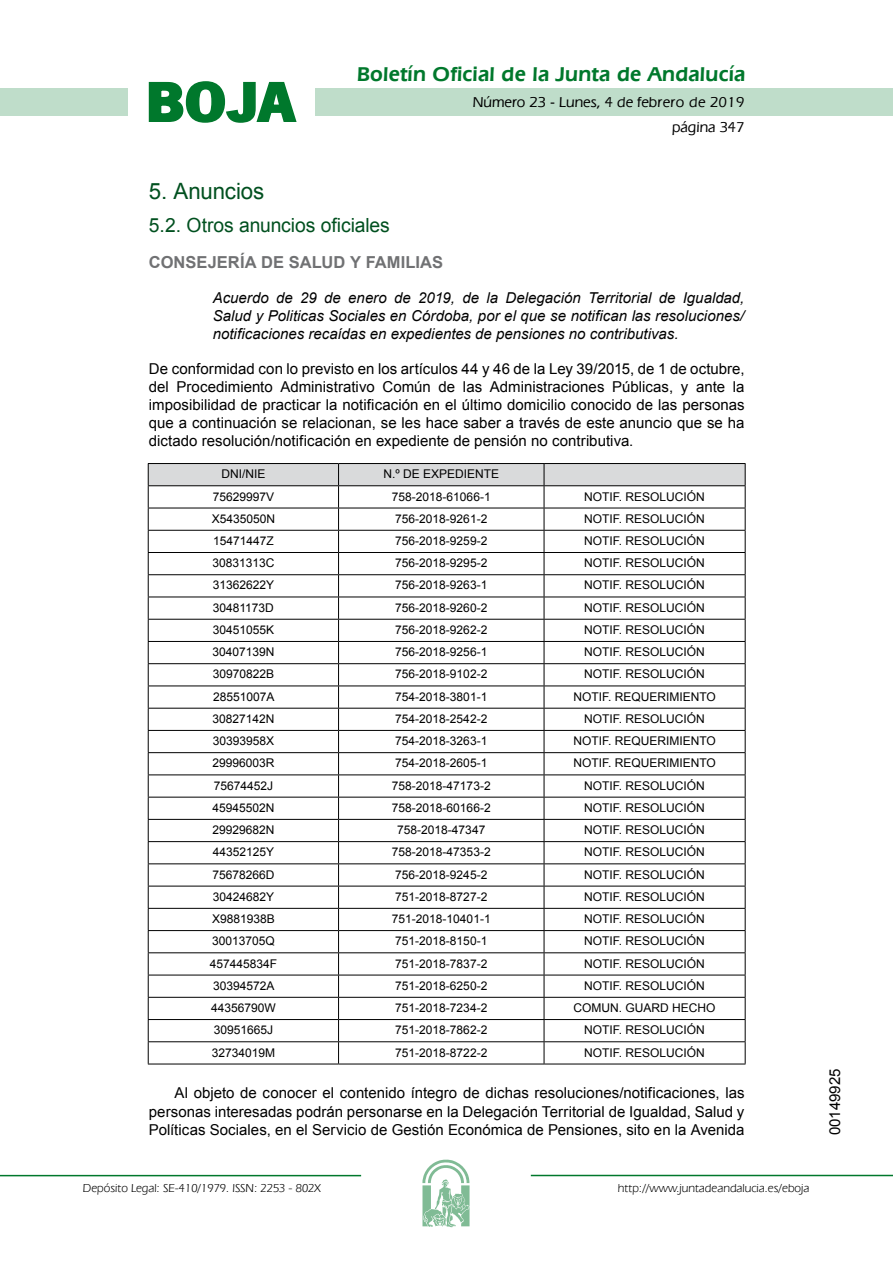
<style>
.page{position:relative;width:893px;height:1263px;background:#fff}
.page>*{position:absolute;margin:0;border:0;box-sizing:border-box;transform-origin:0 0}
.t1{font:700 57.75px "News Got T";color:#00782c;scale:1.14 1}
.t2{font:22.5px "Arial";letter-spacing:-.005em;color:#00501f}
.t3{font:600 21px "Eras IT Cby BT";letter-spacing:.01em;color:#00782c}
.t4{font:19.5px "Arial";letter-spacing:-.005em;color:#00501f}
.t5{font:700 16.5px "Arial";letter-spacing:.005em;color:#707173}
.t6{font:15px/18px "Arial";color:#000;text-align:justify}
.t7{font:italic 15px/18px "Arial";color:#000;text-align:justify}
.t8{font:500 15px/24.5px "Eras IT Cby BT";color:#000;text-align:right}
.t9{font:12px "Arial";color:#000}
.t10{font:12px "Eras IT Cby BT";color:#000}
</style>
<div class="page">
<div style="left:315px;top:88px;width:577px;height:28px;background:#bfddca"></div>
<div style="left:0;top:88px;width:128px;height:28px;background:#bfddca"></div>
<hr style="left:0;top:1175px;width:361px;height:1px;background:#00782c">
<svg style="left:422px;top:1159px;width:47px;height:68px"></svg>
<hr style="left:531px;top:1175px;width:361px;height:1px;background:#00782c">
<svg style="left:148px;top:81px;width:149px;height:42px"></svg>
<hr style="left:148px;top:463px;width:190px;height:1px;background:#000">
<hr style="left:338px;top:463px;width:206px;height:1px;background:#000">
<hr style="left:544px;top:463px;width:201px;height:1px;background:#000">
<svg style="left:148px;top:464px;width:597px;height:600px"></svg>
<hr style="left:148px;top:1064px;width:190px;height:1px;background:#000">
<hr style="left:338px;top:1064px;width:206px;height:1px;background:#000">
<hr style="left:544px;top:1064px;width:201px;height:1px;background:#000">
<h1 class="t1" style="left:145px;top:68px;width:133px">BOJA</h1>
<h3 class="t3" style="left:357px;top:62px;width:390px">Boletín Oficial de la Junta de Andalucía</h3>
<p class="t8" style="left:473px;top:90px;width:273px">Número 23 - Lunes, 4 de febrero de 2019 página 347</p>
<h2 class="t2" style="left:149px;top:177px;width:117px">5. Anuncios</h2>
<h3 class="t4" style="left:149px;top:212px;width:242px">5.2. Otros anuncios oficiales</h3>
<h3 class="t5" style="left:149px;top:251px;width:296px">CONSEJERÍA DE SALUD Y FAMILIAS</h3>
<p class="t7" style="left:213px;top:289px;width:533px">Acuerdo de 29 de enero de 2019, de la Delegación Territorial de Igualdad, Salud y Politicas Sociales en Córdoba, por el que se notifican las resoluciones/ notificaciones recaídas en expedientes de pensiones no contributivas.</p>
<p class="t6" style="left:149px;top:360px;width:597px">De conformidad con lo previsto en los artículos 44 y 46 de la Ley 39/2015, de 1 de octubre, del Procedimiento Administrativo Común de las Administraciones Públicas, y ante la imposibilidad de practicar la notificación en el último domicilio conocido de las personas que a continuación se relacionan, se les hace saber a través de este anuncio que se ha dictado resolución/notificación en expediente de pensión no contributiva.</p>
<p class="t9" style="left:221px;top:466px;width:46px">DNI/NIE</p>
<p class="t9" style="left:383px;top:466px;width:117px">N.º DE EXPEDIENTE</p>
<p class="t9" style="left:213px;top:488px;width:63px">75629997V</p>
<p class="t9" style="left:392px;top:488px;width:100px">758-2018-61066-1</p>
<p class="t9" style="left:584px;top:488px;width:122px">NOTIF. RESOLUCIÓN</p>
<p class="t9" style="left:212px;top:511px;width:65px">X5435050N</p>
<p class="t9" style="left:395px;top:511px;width:94px">756-2018-9261-2</p>
<p class="t9" style="left:584px;top:511px;width:122px">NOTIF. RESOLUCIÓN</p>
<p class="t9" style="left:213px;top:533px;width:62px">15471447Z</p>
<p class="t9" style="left:395px;top:533px;width:94px">756-2018-9259-2</p>
<p class="t9" style="left:584px;top:533px;width:122px">NOTIF. RESOLUCIÓN</p>
<p class="t9" style="left:212px;top:555px;width:64px">30831313C</p>
<p class="t9" style="left:395px;top:555px;width:94px">756-2018-9295-2</p>
<p class="t9" style="left:584px;top:555px;width:122px">NOTIF. RESOLUCIÓN</p>
<p class="t9" style="left:213px;top:577px;width:63px">31362622Y</p>
<p class="t9" style="left:395px;top:577px;width:94px">756-2018-9263-1</p>
<p class="t9" style="left:584px;top:577px;width:122px">NOTIF. RESOLUCIÓN</p>
<p class="t9" style="left:213px;top:600px;width:63px">30481173D</p>
<p class="t9" style="left:395px;top:600px;width:94px">756-2018-9260-2</p>
<p class="t9" style="left:584px;top:600px;width:122px">NOTIF. RESOLUCIÓN</p>
<p class="t9" style="left:213px;top:622px;width:63px">30451055K</p>
<p class="t9" style="left:395px;top:622px;width:94px">756-2018-9262-2</p>
<p class="t9" style="left:584px;top:622px;width:122px">NOTIF. RESOLUCIÓN</p>
<p class="t9" style="left:212px;top:644px;width:64px">30407139N</p>
<p class="t9" style="left:395px;top:644px;width:94px">756-2018-9256-1</p>
<p class="t9" style="left:584px;top:644px;width:122px">NOTIF. RESOLUCIÓN</p>
<p class="t9" style="left:213px;top:666px;width:63px">30970822B</p>
<p class="t9" style="left:395px;top:666px;width:94px">756-2018-9102-2</p>
<p class="t9" style="left:584px;top:666px;width:122px">NOTIF. RESOLUCIÓN</p>
<p class="t9" style="left:213px;top:689px;width:63px">28551007A</p>
<p class="t9" style="left:395px;top:689px;width:94px">754-2018-3801-1</p>
<p class="t9" style="left:573px;top:689px;width:144px">NOTIF. REQUERIMIENTO</p>
<p class="t9" style="left:212px;top:711px;width:64px">30827142N</p>
<p class="t9" style="left:395px;top:711px;width:94px">754-2018-2542-2</p>
<p class="t9" style="left:584px;top:711px;width:122px">NOTIF. RESOLUCIÓN</p>
<p class="t9" style="left:213px;top:733px;width:63px">30393958X</p>
<p class="t9" style="left:395px;top:733px;width:94px">754-2018-3263-1</p>
<p class="t9" style="left:573px;top:733px;width:144px">NOTIF. REQUERIMIENTO</p>
<p class="t9" style="left:212px;top:755px;width:64px">29996003R</p>
<p class="t9" style="left:395px;top:755px;width:94px">754-2018-2605-1</p>
<p class="t9" style="left:573px;top:755px;width:144px">NOTIF. REQUERIMIENTO</p>
<p class="t9" style="left:214px;top:778px;width:61px">75674452J</p>
<p class="t9" style="left:392px;top:778px;width:100px">758-2018-47173-2</p>
<p class="t9" style="left:584px;top:778px;width:122px">NOTIF. RESOLUCIÓN</p>
<p class="t9" style="left:212px;top:800px;width:64px">45945502N</p>
<p class="t9" style="left:392px;top:800px;width:100px">758-2018-60166-2</p>
<p class="t9" style="left:584px;top:800px;width:122px">NOTIF. RESOLUCIÓN</p>
<p class="t9" style="left:212px;top:822px;width:64px">29929682N</p>
<p class="t9" style="left:397px;top:822px;width:90px">758-2018-47347</p>
<p class="t9" style="left:584px;top:822px;width:122px">NOTIF. RESOLUCIÓN</p>
<p class="t9" style="left:213px;top:844px;width:63px">44352125Y</p>
<p class="t9" style="left:392px;top:844px;width:100px">758-2018-47353-2</p>
<p class="t9" style="left:584px;top:844px;width:122px">NOTIF. RESOLUCIÓN</p>
<p class="t9" style="left:212px;top:867px;width:64px">75678266D</p>
<p class="t9" style="left:395px;top:867px;width:94px">756-2018-9245-2</p>
<p class="t9" style="left:584px;top:867px;width:122px">NOTIF. RESOLUCIÓN</p>
<p class="t9" style="left:213px;top:889px;width:63px">30424682Y</p>
<p class="t9" style="left:395px;top:889px;width:94px">751-2018-8727-2</p>
<p class="t9" style="left:584px;top:889px;width:122px">NOTIF. RESOLUCIÓN</p>
<p class="t9" style="left:212px;top:911px;width:64px">X9881938B</p>
<p class="t9" style="left:392px;top:911px;width:100px">751-2018-10401-1</p>
<p class="t9" style="left:584px;top:911px;width:122px">NOTIF. RESOLUCIÓN</p>
<p class="t9" style="left:212px;top:933px;width:64px">30013705Q</p>
<p class="t9" style="left:395px;top:933px;width:94px">751-2018-8150-1</p>
<p class="t9" style="left:584px;top:933px;width:122px">NOTIF. RESOLUCIÓN</p>
<p class="t9" style="left:210px;top:955px;width:69px">457445834F</p>
<p class="t9" style="left:395px;top:955px;width:94px">751-2018-7837-2</p>
<p class="t9" style="left:584px;top:955px;width:122px">NOTIF. RESOLUCIÓN</p>
<p class="t9" style="left:213px;top:978px;width:63px">30394572A</p>
<p class="t9" style="left:395px;top:978px;width:94px">751-2018-6250-2</p>
<p class="t9" style="left:584px;top:978px;width:122px">NOTIF. RESOLUCIÓN</p>
<p class="t9" style="left:211px;top:1000px;width:66px">44356790W</p>
<p class="t9" style="left:395px;top:1000px;width:94px">751-2018-7234-2</p>
<p class="t9" style="left:573px;top:1000px;width:143px">COMUN. GUARD HECHO</p>
<p class="t9" style="left:214px;top:1022px;width:61px">30951665J</p>
<p class="t9" style="left:395px;top:1022px;width:94px">751-2018-7862-2</p>
<p class="t9" style="left:584px;top:1022px;width:122px">NOTIF. RESOLUCIÓN</p>
<p class="t9" style="left:212px;top:1044px;width:65px">32734019M</p>
<p class="t9" style="left:395px;top:1044px;width:94px">751-2018-8722-2</p>
<p class="t9" style="left:584px;top:1044px;width:122px">NOTIF. RESOLUCIÓN</p>
<p class="t6" style="left:149px;top:1084px;width:597px;line-height:18.6px;text-indent:26px">Al objeto de conocer el contenido íntegro de dichas resoluciones/notificaciones, las personas interesadas podrán personarse en la Delegación Territorial de Igualdad, Salud y Políticas Sociales, en el Servicio de Gestión Económica de Pensiones, sito en la Avenida</p>
<p class="t10" style="left:83px;top:1181px;width:239px">Depósito Legal: SE-410/1979. ISSN: 2253 - 802X</p>
<p class="t10" style="left:618px;top:1181px;width:193px">http://www.juntadeandalucia.es/eboja</p>
<p class="t6" style="left:826px;top:1135px;width:68px;rotate:-90deg">00149925</p>
</div>
